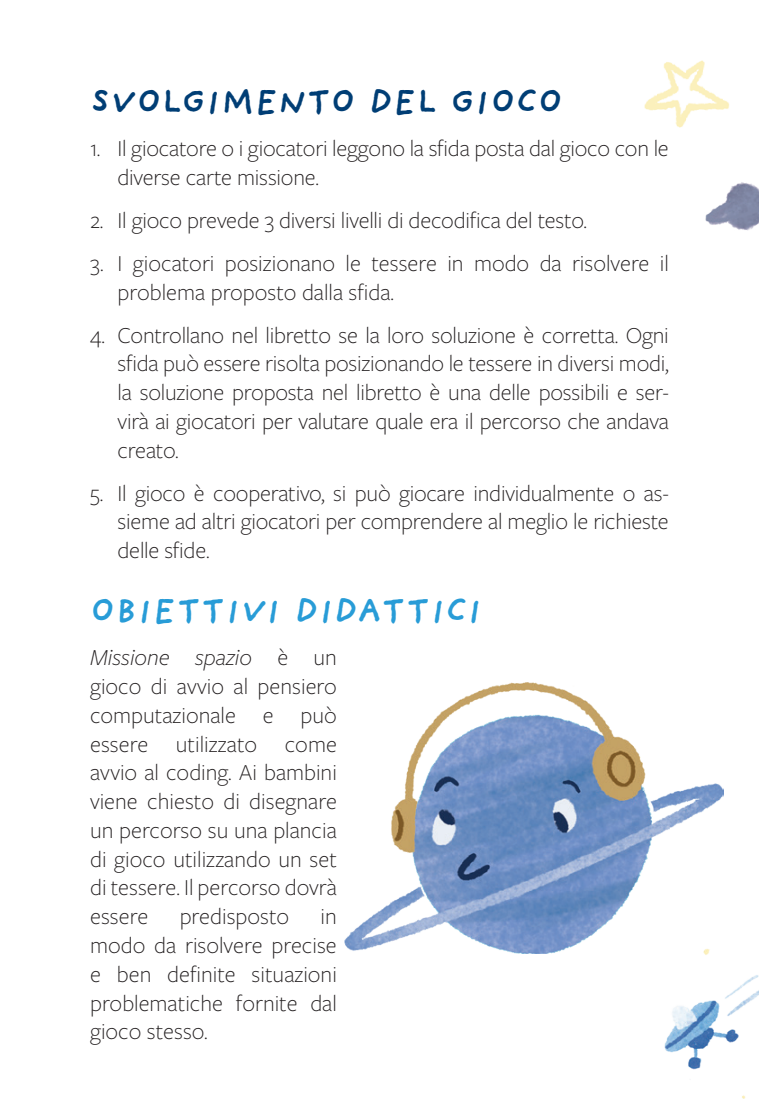
<style>
.page{position:relative;width:759px;height:1099px;background:#fff}
.page>*{position:absolute;margin:0;border:0;box-sizing:border-box;transform-origin:0 0}
.t1{font:700 35px "Providence Sans Pro";letter-spacing:.01em;color:#003e75}
.t2{font:700 35px "Providence Sans Pro";letter-spacing:.01em;color:#289cd7}
.t3{font:300 23.75px/28.8px "Freight Sans Pro";letter-spacing:-.01em;color:#231f20;text-align:justify}
.s1{font-style:italic}
</style>
<div class="page">
<img style="left:705px;top:182px;width:53px;height:49px">
<img style="left:664px;top:953px;width:94px;height:145px">
<img style="left:644px;top:60px;width:85px;height:68px">
<img style="left:344px;top:682px;width:379px;height:271px">
<h1 class="t1" style="left:90px;top:81px;width:474px">SVOLGIMENTO DEL GIOCO</h1>
<p class="t3" style="left:118px;top:133px;width:552px;text-indent:-28px">1. Il giocatore o i giocatori leggono la sfida posta dal gioco con le diverse carte missione.</p>
<p class="t3" style="left:90px;top:205px;width:498px">2. Il gioco prevede 3 diversi livelli di decodifica del testo.</p>
<p class="t3" style="left:118px;top:248px;width:552px;text-indent:-28px">3. I giocatori posizionano le tessere in modo da risolvere il problema proposto dalla sfida.</p>
<p class="t3" style="left:118px;top:319px;width:552px;text-indent:-28px">4. Controllano nel libretto se la loro soluzione è corretta. Ogni sfida può essere risolta posizionando le tessere in diversi modi, la soluzione proposta nel libretto è una delle possibili e ser&shy;virà ai giocatori per valutare quale era il percorso che andava creato.</p>
<p class="t3" style="left:118px;top:477px;width:552px;text-indent:-28px">5. Il gioco è cooperativo, si può giocare individualmente o as&shy;sieme ad altri giocatori per comprendere al meglio le richieste delle sfide.</p>
<h1 class="t2" style="left:90px;top:589px;width:394px">OBIETTIVI DIDATTICI</h1>
<p class="t3" style="left:90px;top:642px;width:248px"><span class="s1">Missione spazio</span> è un gioco di avvio al pensiero computazionale e può essere utilizzato come avvio al coding. Ai bambini viene chiesto di disegnare un percorso su una plancia di gioco utilizzando un set di tessere. Il percorso dovrà essere</p>
<p class="t3" style="left:180px;top:901px;width:111px">predisposto</p>
<p class="t3" style="left:90px;top:901px;width:248px;text-indent:230px">in modo da risolvere precise e ben definite situazioni problematiche fornite dal gioco stesso.</p>
</div>
